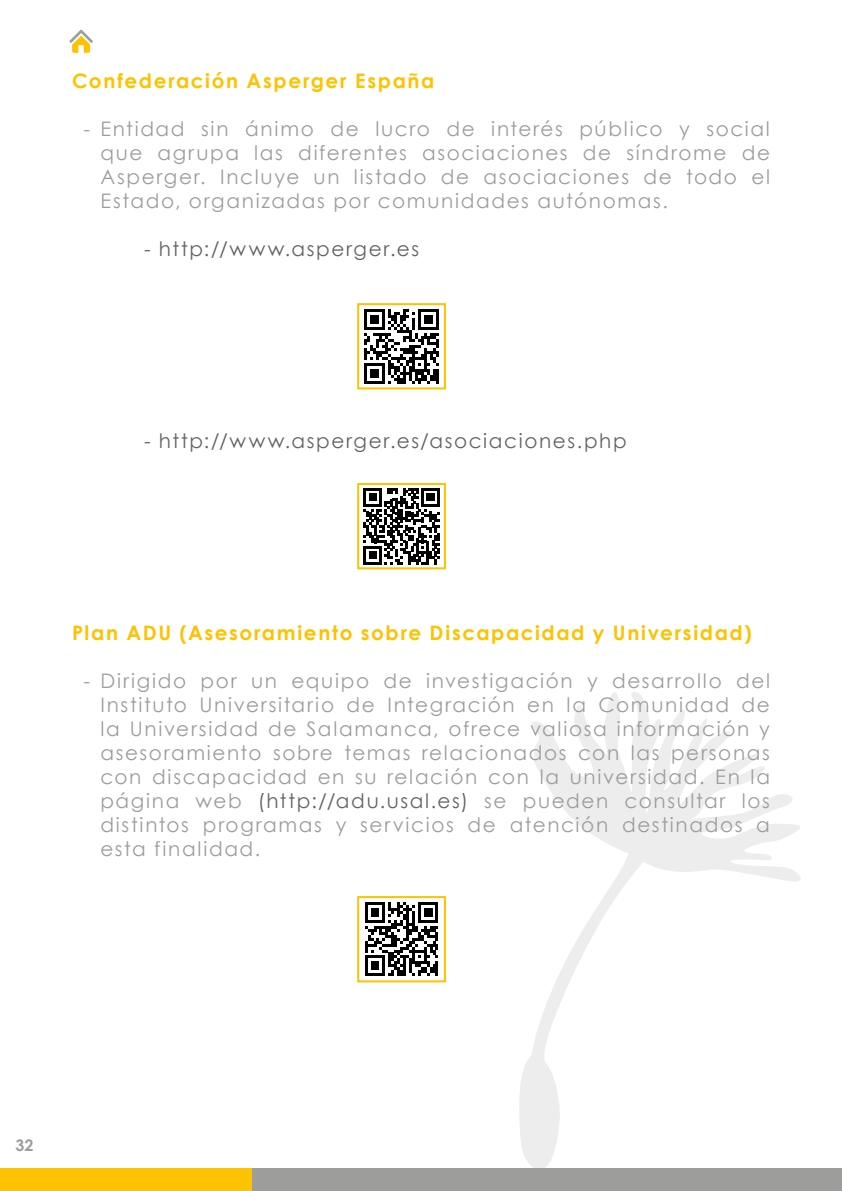
<style>
.page{position:relative;width:842px;height:1191px;background:#fff}
.page>*{position:absolute;margin:0;border:0;box-sizing:border-box;transform-origin:0 0}
.t1{font:20px/24px "Century Gothic";letter-spacing:.08em;color:#9d9d9c;text-align:justify}
.t2{font:700 20px "Century Gothic";letter-spacing:.08em;color:#fdc200}
.t3{font:20px "Century Gothic";letter-spacing:.085em;color:#646363}
.t4{font:700 16px "Century Gothic";color:#9d9d9c}
.s1{color:#646363}
</style>
<div class="page">
<svg style="left:519px;top:692px;width:282px;height:476px"></svg>
<div style="left:251px;top:1168px;width:591px;height:23px;background:#9d9d9c"></div>
<div style="left:0;top:1168px;width:251px;height:23px;background:#fdc200"></div>
<svg style="left:69px;top:30px;width:24px;height:23px"></svg>
<svg style="left:364px;top:309px;width:75px;height:75px"></svg>
<div style="left:357px;top:303px;width:89px;height:86px;border:2px solid #fdc200"></div>
<svg style="left:363px;top:488px;width:77px;height:76px"></svg>
<div style="left:357px;top:483px;width:89px;height:86px;border:2px solid #fdc200"></div>
<svg style="left:365px;top:902px;width:73px;height:74px"></svg>
<div style="left:357px;top:896px;width:89px;height:86px;border:2px solid #fdc200"></div>
<p class="t2" style="left:72px;top:68px;width:364px">Confederación Asperger España</p>
<p class="t1" style="left:100px;top:116px;width:671px;text-indent:-17px">- Entidad sin ánimo de lucro de interés público y social que agrupa las diferentes asociaciones de síndrome de Asperger. Incluye un listado de asociaciones de todo el Estado, organizadas por comunidades autónomas.</p>
<p class="t3" style="left:144px;top:237px;width:277px">- http://www.asperger.es</p>
<p class="t3" style="left:144px;top:429px;width:484px">- http://www.asperger.es/asociaciones.php</p>
<p class="t2" style="left:72px;top:620px;width:681px">Plan ADU (Asesoramiento sobre Discapacidad y Universidad)</p>
<p class="t1" style="left:100px;top:668px;width:671px;text-indent:-17px">- Dirigido por un equipo de investigación y desarrollo del Instituto Universitario de Integración en la Comunidad de la Universidad de Salamanca, ofrece valiosa información y asesoramiento sobre temas relacionados con las personas con discapacidad en su relación con la universidad. En la página web <span class="s1">(http://adu.usal.es)</span> se pueden consultar los distintos programas y servicios de atención destinados a esta finalidad.</p>
<p class="t4" style="left:16px;top:1135px;width:19px">32</p>
</div>
